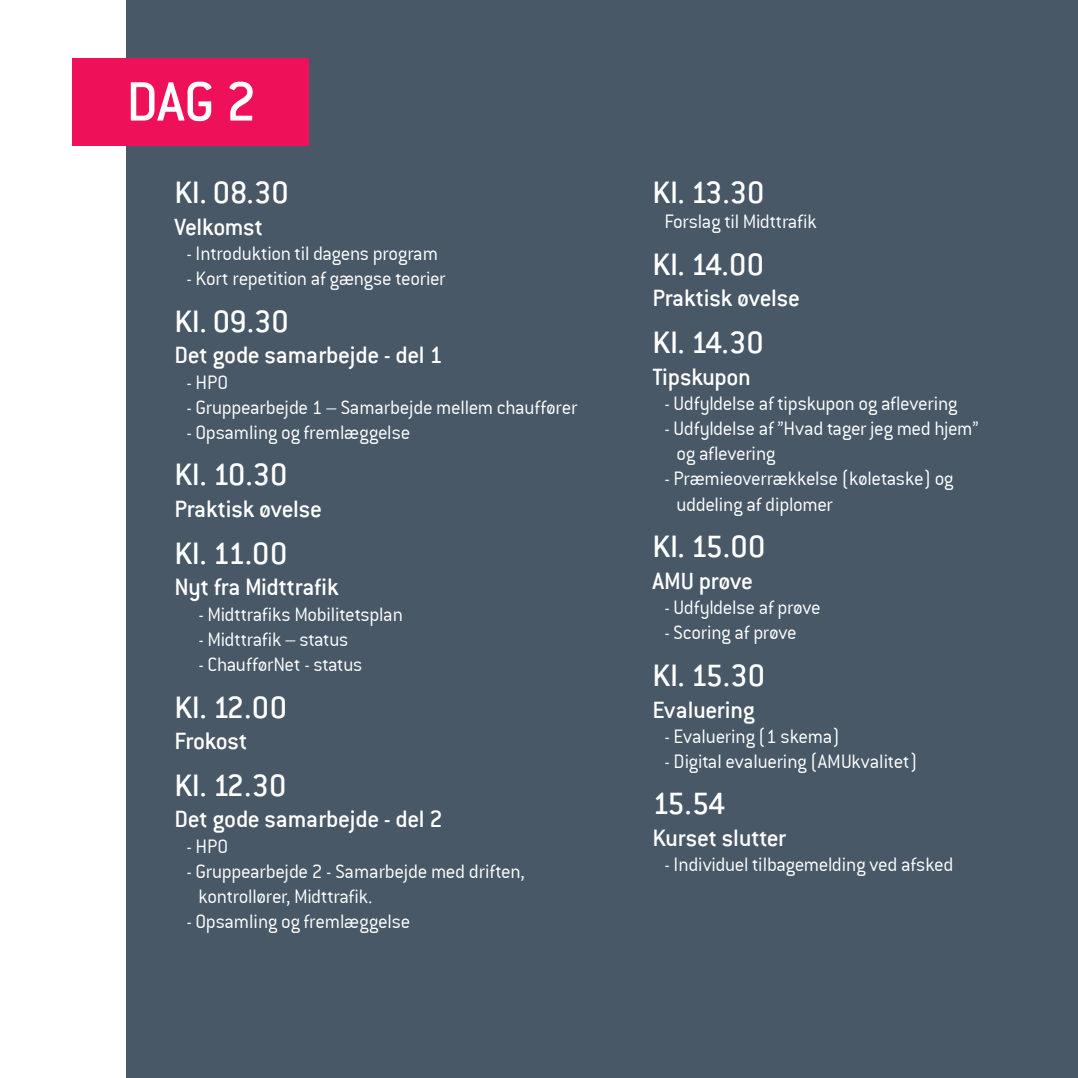
<style>
.page{position:relative;width:1078px;height:1078px;background:#fff}
.page>*{position:absolute;margin:0;border:0;box-sizing:border-box;transform-origin:0 0}
.t1{font:500 60.8px "Conduit ITC";color:#fff}
.t2{font:500 34px "Conduit ITC";color:#fff}
.t3{font:500 26px "Conduit ITC";letter-spacing:-.01em;color:#fff}
.t4{font:21px/25.2px "Conduit ITCTT Light";letter-spacing:-.015em;color:#fff}
</style>
<div class="page">
<div style="left:126px;top:0;width:951px;height:1077px;background:#485866"></div>
<div style="left:72px;top:58px;width:236px;height:88px;background:#ee1059"></div>
<h1 class="t1" style="left:126px;top:67px;width:132px">DAG 2</h1>
<h2 class="t2" style="left:174px;top:173px;width:116px">Kl. 08.30</h2>
<p class="t3" style="left:174px;top:212px;width:90px">Velkomst</p>
<p class="t4" style="left:186px;top:241px;width:253px">- Introduktion til dagens program</p>
<p class="t4" style="left:186px;top:266px;width:260px">- Kort repetition af gængse teorier</p>
<h2 class="t2" style="left:174px;top:302px;width:116px">Kl. 09.30</h2>
<p class="t3" style="left:174px;top:340px;width:269px">Det gode samarbejde - del 1</p>
<p class="t4" style="left:186px;top:369px;width:43px">- HPO</p>
<p class="t4" style="left:186px;top:394px;width:392px">- Gruppearbejde 1 – Samarbejde mellem chauffører</p>
<p class="t4" style="left:186px;top:420px;width:225px">- Opsamling og fremlæggelse</p>
<h2 class="t2" style="left:174px;top:455px;width:115px">Kl. 10.30</h2>
<p class="t3" style="left:174px;top:494px;width:149px">Praktisk øvelse</p>
<h2 class="t2" style="left:174px;top:534px;width:114px">Kl. 11.00</h2>
<p class="t3" style="left:174px;top:572px;width:166px">Nyt fra Midttrafik</p>
<p class="t4" style="left:198px;top:601px;width:206px">- Midttrafiks Mobilitetsplan</p>
<p class="t4" style="left:198px;top:626px;width:151px">- Midttrafik – status</p>
<p class="t4" style="left:198px;top:651px;width:165px">- ChaufførNet - status</p>
<h2 class="t2" style="left:174px;top:687px;width:114px">Kl. 12.00</h2>
<p class="t3" style="left:174px;top:726px;width:74px">Frokost</p>
<h2 class="t2" style="left:174px;top:765px;width:113px">Kl. 12.30</h2>
<p class="t3" style="left:174px;top:804px;width:269px">Det gode samarbejde - del 2</p>
<p class="t4" style="left:186px;top:833px;width:43px">- HPO</p>
<p class="t4" style="left:198px;top:858px;width:328px;text-indent:-12px">- Gruppearbejde 2 - Samarbejde med driften, kontrollører, Midttrafik.</p>
<p class="t4" style="left:186px;top:908px;width:225px">- Opsamling og fremlæggelse</p>
<h2 class="t2" style="left:652px;top:173px;width:114px">Kl. 13.30</h2>
<p class="t4" style="left:664px;top:209px;width:154px">Forslag til Midttrafik</p>
<h2 class="t2" style="left:652px;top:245px;width:113px">Kl. 14.00</h2>
<p class="t3" style="left:652px;top:283px;width:149px">Praktisk øvelse</p>
<h2 class="t2" style="left:652px;top:323px;width:113px">Kl. 14.30</h2>
<p class="t3" style="left:652px;top:362px;width:100px">Tipskupon</p>
<p class="t4" style="left:664px;top:390px;width:294px">- Udfyldelse af tipskupon og aflevering</p>
<p class="t4" style="left:676px;top:416px;width:304px;text-indent:-12px">- Udfyldelse af ”Hvad tager jeg med hjem” og aflevering</p>
<p class="t4" style="left:676px;top:466px;width:278px;text-indent:-12px">- Præmieoverrækkelse (køletaske) og uddeling af diplomer</p>
<h2 class="t2" style="left:652px;top:527px;width:115px">Kl. 15.00</h2>
<p class="t3" style="left:652px;top:566px;width:102px">AMU prøve</p>
<p class="t4" style="left:664px;top:595px;width:158px">- Udfyldelse af prøve</p>
<p class="t4" style="left:664px;top:620px;width:134px">- Scoring af prøve</p>
<h2 class="t2" style="left:652px;top:656px;width:114px">Kl. 15.30</h2>
<p class="t3" style="left:652px;top:694px;width:104px">Evaluering</p>
<p class="t4" style="left:664px;top:723px;width:177px">- Evaluering (1 skema)</p>
<p class="t4" style="left:664px;top:748px;width:254px">- Digital evaluering (AMUkvalitet)</p>
<h2 class="t2" style="left:652px;top:784px;width:74px">15.54</h2>
<p class="t3" style="left:652px;top:823px;width:135px">Kurset slutter</p>
<p class="t4" style="left:664px;top:852px;width:290px">- Individuel tilbagemelding ved afsked</p>
</div>
